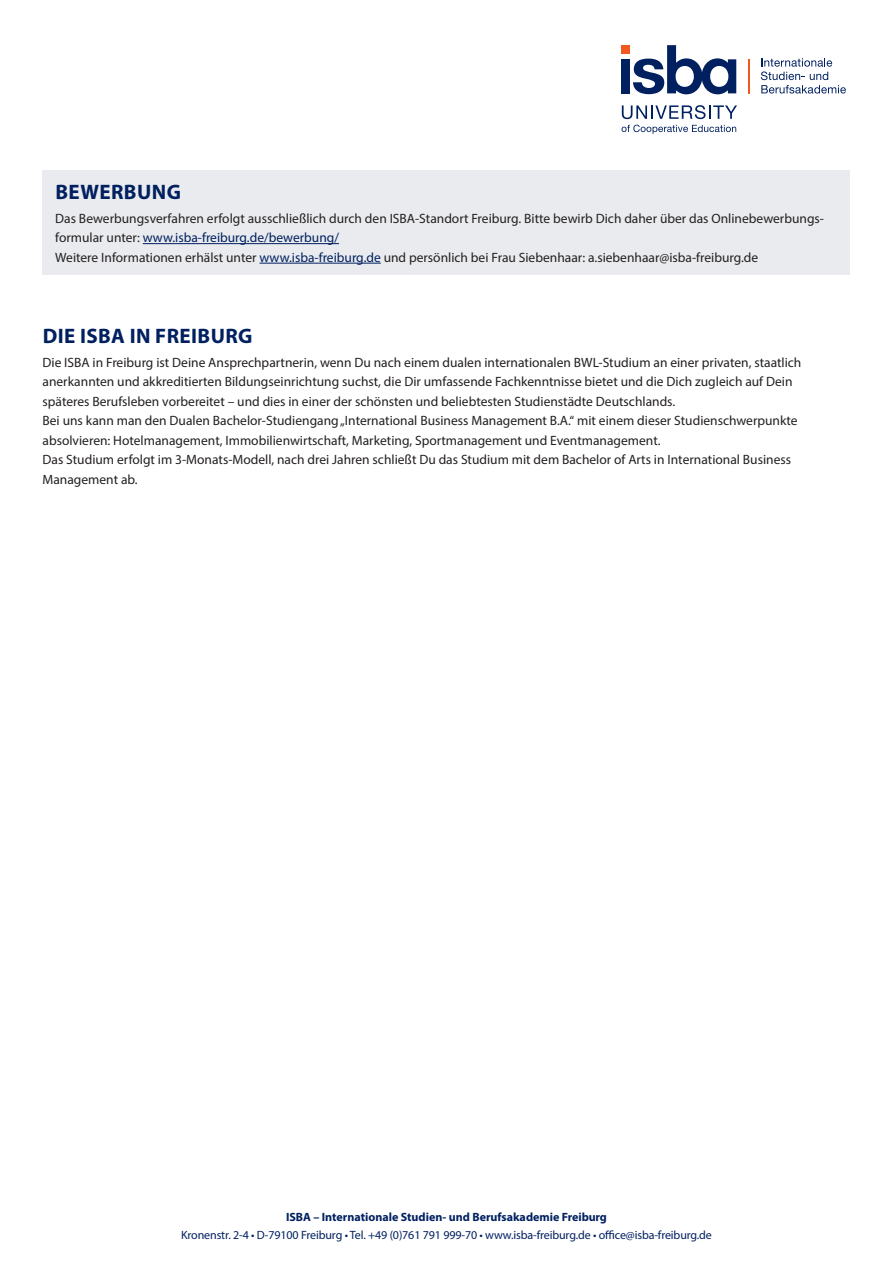
<style>
.page{position:relative;width:893px;height:1263px;background:#fff}
.page>*{position:absolute;margin:0;border:0;box-sizing:border-box;transform-origin:0 0}
.t1{font:700 21px "Myriad Pro";letter-spacing:.02em;color:#012060}
.t2{font:13.5px/19.5px "Myriad Pro";color:#231f20}
.t3{font:12px "Myriad Pro";letter-spacing:-.01em;color:#012060}
.t4{font:700 12px "Myriad Pro";color:#012060}
.s1{color:#012060}
</style>
<div class="page">
<hr style="left:748px;top:59px;width:2px;height:35px;background:#f15921">
<div style="left:622px;top:59px;width:8px;height:34px;background:#012060"></div>
<div style="left:621px;top:45px;width:9px;height:9px;background:#f15921"></div>
<svg style="left:633px;top:45px;width:103px;height:49px"></svg>
<svg style="left:761px;top:58px;width:85px;height:36px"></svg>
<svg style="left:622px;top:105px;width:115px;height:14px"></svg>
<svg style="left:622px;top:125px;width:114px;height:9px"></svg>
<div style="left:43px;top:171px;width:807px;height:104px;background:#e9ebee"></div>
<hr style="left:143px;top:243px;width:196px;height:1px;background:#012060">
<hr style="left:259px;top:263px;width:122px;height:1px;background:#012060">
<h1 class="t1" style="left:55px;top:184px;width:127px">BEWERBUNG</h1>
<p class="t2" style="left:55px;top:210px;width:770px">Das Bewerbungsverfahren erfolgt ausschließlich durch den ISBA-Standort Freiburg. Bitte bewirb Dich daher über das Onlinebewerbungs&shy;formular unter: <span class="s1">www.isba-freiburg.de/bewerbung/<br></span>Weitere Informationen erhälst unter <span class="s1">www.isba-freiburg.de</span> und persönlich bei Frau Siebenhaar: a.siebenhaar@isba-freiburg.de</p>
<h1 class="t1" style="left:43px;top:328px;width:211px">DIE ISBA IN FREIBURG</h1>
<p class="t2" style="left:43px;top:354px;width:760px">Die ISBA in Freiburg ist Deine Ansprechpartnerin, wenn Du nach einem dualen internationalen BWL-Studium an einer privaten, staatlich anerkannten und akkreditierten Bildungseinrichtung suchst, die Dir umfassende Fachkenntnisse bietet und die Dich zugleich auf Dein späteres Berufsleben vorbereitet – und dies in einer der schönsten und beliebtesten Studienstädte Deutschlands.<br>Bei uns kann man den Dualen Bachelor-Studiengang „International Business Management B.A.“ mit einem dieser Studienschwerpunkte absolvieren: Hotelmanagement, Immobilienwirtschaft, Marketing, Sportmanagement und Eventmanagement.<br>Das Studium erfolgt im 3-Monats-Modell, nach drei Jahren schließt Du das Studium mit dem Bachelor of Arts in International Business Management ab.</p>
<p class="t4" style="left:286px;top:1212px;width:322px">ISBA – Internationale Studien- und Berufsakademie Freiburg</p>
<p class="t3" style="left:181px;top:1230px;width:532px">Kronenstr. 2-4 • D-79100 Freiburg • Tel. +49 (0)761 791 999-70 • www.isba-freiburg.de • office@isba-freiburg.de</p>
</div>
